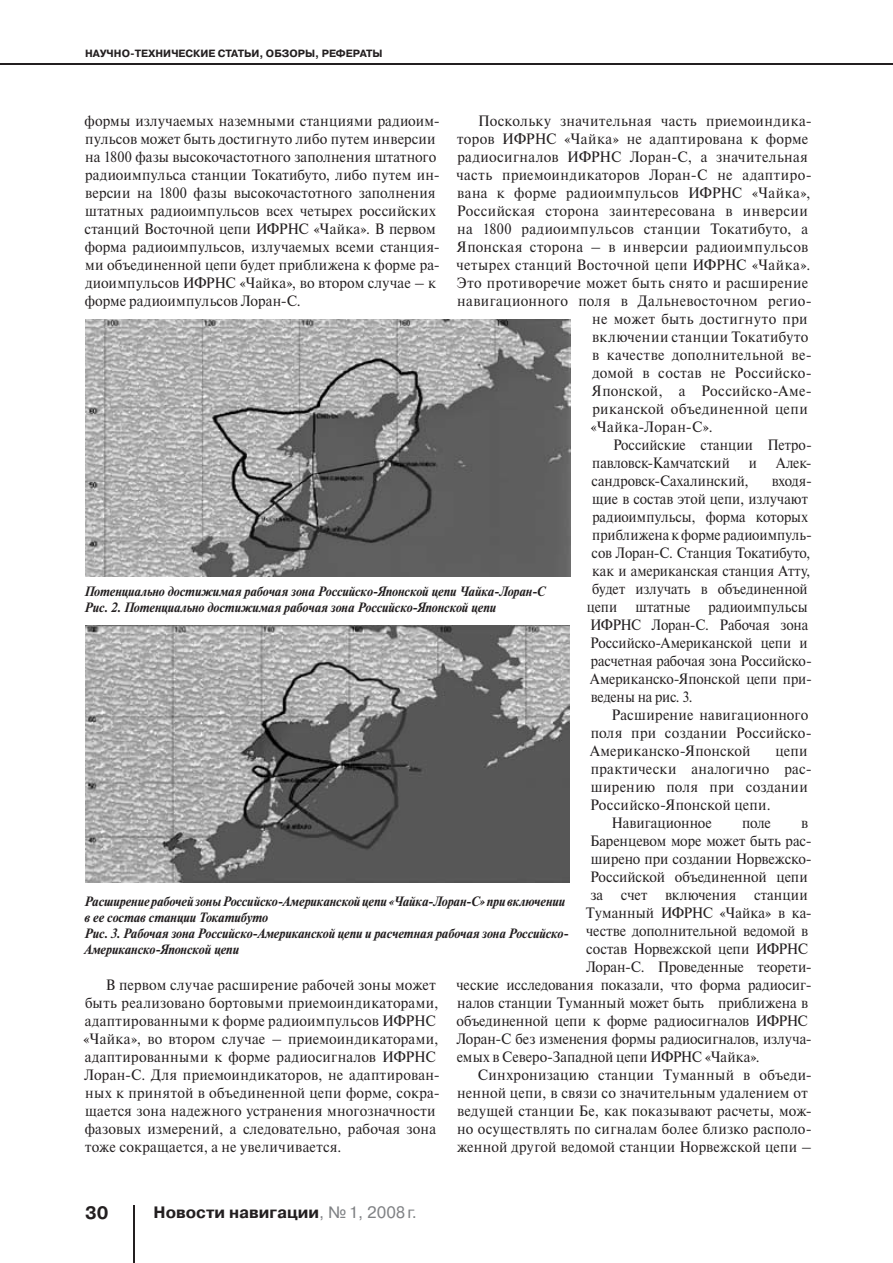
<style>
.page{position:relative;width:893px;height:1263px;background:#fff}
.page>*{position:absolute;margin:0;border:0;box-sizing:border-box;transform-origin:0 0}
.t1{font:700 18px "Pragmatica C";color:#231f20}
.t2{font:700 16.5px "Pragmatica C";color:#231f20}
.t3{font:15px/18px "Newton C";letter-spacing:.015em;color:#231f20;scale:.95 1}
.t4{font:15px "Newton C";letter-spacing:.015em;color:#231f20;scale:.92 1}
.t5{font:15px "Newton C";letter-spacing:-.005em;color:#231f20;scale:.94 1}
.t6{font:15px "Newton C";letter-spacing:.015em;color:#231f20;scale:.94 1}
.t7{font:15px "Newton C";letter-spacing:.035em;color:#231f20;scale:.95 1}
.t8{font:15px "Newton C";letter-spacing:-.015em;color:#231f20;scale:.92 1}
.t9{font:15px "Newton C";letter-spacing:-.01em;color:#231f20;scale:.94 1}
.t10{font:15px "Newton C";letter-spacing:-.015em;color:#231f20;scale:.94 1}
.t11{font:15px "Newton C";letter-spacing:-.005em;color:#231f20;scale:.92 1}
.t12{font:15px "Newton C";letter-spacing:-.01em;color:#231f20;scale:.92 1}
.t13{font:italic 700 13.5px/16.2px "Newton C";letter-spacing:-.01em;color:#231f20;scale:.95 1}
.t14{font:700 10.5px "Pragmatica C";color:#231f20}
.s1{font-weight:400;color:#808285}
</style>
<div class="page">
<hr style="left:0;top:64px;width:893px;height:1px;background:#231f20">
<hr style="left:133px;top:1205px;width:1px;height:58px;background:#231f20">
<img style="left:85px;top:320px;width:486px;height:256px">
<img style="left:85px;top:625px;width:484px;height:257px">
<p class="t14" style="left:85px;top:48px;width:299px">НАУЧНО-ТЕХНИЧЕСКИЕ СТАТЬИ, ОБЗОРЫ, РЕФЕРАТЫ</p>
<p class="t3" style="left:84px;top:112px;width:376px">формы излучаемых наземными станциями радиоим&shy;пульсов может быть достигнуто либо путем инверсии на 1800 фазы высокочастотного заполнения штатного радиоимпульса станции Токатибуто, либо путем ин&shy;версии на 1800 фазы высокочастотного заполнения штатных радиоимпульсов всех четырех российских станций Восточной цепи ИФРНС «Чайка». В первом форма радиоимпульсов, излучаемых всеми станция&shy;ми объединенной цепи будет приближена к форме ра&shy;диоимпульсов ИФРНС «Чайка», во втором случае – к форме радиоимпульсов Лоран- С.</p>
<p class="t3" style="left:478px;top:112px;width:353px">Поскольку значительная часть приемоиндика-</p>
<p class="t3" style="left:457px;top:130px;width:371px">торов ИФРНС «Чайка» не адаптирована к форме</p>
<p class="t3" style="left:457px;top:148px;width:370px">радиосигналов ИФРНС Лоран- С, а значительная</p>
<p class="t3" style="left:456px;top:166px;width:376px">часть приемоиндикаторов Лоран- С не адаптиро-</p>
<p class="t3" style="left:457px;top:184px;width:373px">вана к форме радиоимпульсов ИФРНС «Чайка»,</p>
<p class="t3" style="left:457px;top:202px;width:371px">Российская сторона заинтересована в инверсии</p>
<p class="t7" style="left:457px;top:221px;width:371px">на 1800 радиоимпульсов станции Токатибуто, а</p>
<p class="t3" style="left:457px;top:238px;width:371px">Японская сторона – в инверсии радиоимпульсов</p>
<p class="t3" style="left:456px;top:256px;width:374px">четырех станций Восточной цепи ИФРНС «Чайка».</p>
<p class="t3" style="left:457px;top:274px;width:372px">Это противоречие может быть снято и расширение</p>
<p class="t3" style="left:457px;top:292px;width:375px">навигационного поля в Дальневосточном регио-</p>
<p class="t7" style="left:592px;top:311px;width:228px">не может быть достигнуто при</p>
<p class="t7" style="left:592px;top:329px;width:229px">включении станции Токатибуто</p>
<p class="t3" style="left:592px;top:346px;width:233px">в качестве дополнительной ве-</p>
<p class="t3" style="left:592px;top:364px;width:230px">домой в состав не Российско-</p>
<p class="t3" style="left:592px;top:382px;width:233px">Японской, а Российско-Аме-</p>
<p class="t3" style="left:592px;top:400px;width:228px">риканской объединенной цепи</p>
<p class="t3" style="left:590px;top:418px;width:130px">«Чайка-Лоран- С».</p>
<p class="t4" style="left:613px;top:437px;width:218px">Российские станции Петро-</p>
<p class="t4" style="left:592px;top:455px;width:151px">павловск-Камчатский</p>
<p class="t4" style="left:749px;top:455px;width:10px">и</p>
<p class="t4" style="left:776px;top:455px;width:40px">Алек-</p>
<p class="t4" style="left:592px;top:473px;width:172px">сандровск- Сахалинский,</p>
<p class="t4" style="left:772px;top:473px;width:45px">входя-</p>
<p class="t4" style="left:592px;top:491px;width:236px">щие в состав этой цепи, излучают</p>
<p class="t4" style="left:592px;top:509px;width:236px">радиоимпульсы, форма которых</p>
<p class="t4" style="left:592px;top:527px;width:240px">приближена к форме радиоимпуль-</p>
<p class="t4" style="left:592px;top:545px;width:240px">сов Лоран- С. Станция Токатибуто,</p>
<p class="t4" style="left:592px;top:563px;width:239px">как и американская станция Атту,</p>
<p class="t4" style="left:592px;top:581px;width:236px">будет излучать в объединенной</p>
<p class="t4" style="left:587px;top:599px;width:241px">цепи штатные радиоимпульсы</p>
<p class="t12" style="left:590px;top:617px;width:238px">ИФРНС Лоран- С. Рабочая зона</p>
<p class="t8" style="left:590px;top:635px;width:238px">Российско-Американской цепи и</p>
<p class="t11" style="left:591px;top:653px;width:239px">расчетная рабочая зона Российско-</p>
<p class="t8" style="left:590px;top:671px;width:243px">Американско-Японской цепи при-</p>
<p class="t8" style="left:591px;top:689px;width:112px">ведены на рис. 3.</p>
<p class="t3" style="left:611px;top:706px;width:209px">Расширение навигационного</p>
<p class="t3" style="left:591px;top:724px;width:231px">поля при создании Российско-</p>
<p class="t3" style="left:590px;top:742px;width:170px">Американско-Японской</p>
<p class="t3" style="left:775px;top:742px;width:35px">цепи</p>
<p class="t3" style="left:591px;top:760px;width:234px">практически аналогично рас-</p>
<p class="t3" style="left:591px;top:778px;width:230px">ширению поля при создании</p>
<p class="t3" style="left:590px;top:796px;width:191px">Российско-Японской цепи.</p>
<p class="t6" style="left:611px;top:815px;width:108px">Навигационное</p>
<p class="t6" style="left:742px;top:815px;width:32px">поле</p>
<p class="t6" style="left:801px;top:815px;width:9px">в</p>
<p class="t9" style="left:590px;top:833px;width:237px">Баренцевом море может быть рас-</p>
<p class="t5" style="left:591px;top:851px;width:234px">ширено при создании Норвежско-</p>
<p class="t10" style="left:590px;top:869px;width:233px">Российской объединенной цепи</p>
<p class="t6" style="left:590px;top:887px;width:233px">за счет включения станции</p>
<p class="t6" style="left:586px;top:905px;width:242px">Туманный ИФРНС «Чайка» в ка-</p>
<p class="t5" style="left:586px;top:923px;width:238px">честве дополнительной ведомой в</p>
<p class="t10" style="left:586px;top:941px;width:237px">состав Норвежской цепи ИФРНС</p>
<p class="t5" style="left:586px;top:959px;width:241px">Лоран- С. Проведенные теорети-</p>
<p class="t6" style="left:456px;top:977px;width:380px">ческие исследования показали, что форма радиосиг-</p>
<p class="t6" style="left:457px;top:995px;width:375px">налов станции Туманный может быть приближена в</p>
<p class="t9" style="left:457px;top:1013px;width:375px">объединенной цепи к форме радиосигналов ИФРНС</p>
<p class="t5" style="left:457px;top:1031px;width:379px">Лоран- С без изменения формы радиосигналов, излуча-</p>
<p class="t5" style="left:457px;top:1049px;width:324px">емых в Северо- Западной цепи ИФРНС «Чайка».</p>
<p class="t3" style="left:478px;top:1066px;width:353px">Синхронизацию станции Туманный в объеди-</p>
<p class="t3" style="left:457px;top:1084px;width:370px">ненной цепи, в связи со значительным удалением от</p>
<p class="t3" style="left:457px;top:1102px;width:375px">ведущей станции Бе, как показывают расчеты, мож-</p>
<p class="t3" style="left:457px;top:1120px;width:375px">но осуществлять по сигналам более близко располо-</p>
<p class="t3" style="left:457px;top:1138px;width:375px">женной другой ведомой станции Норвежской цепи –</p>
<p class="t13" style="left:84px;top:583px;width:487px">Потенциально достижимая рабочая зона Российско-Японской цепи Чайка-Лоран-С<br>Рис. 2. Потенциально достижимая рабочая зона Российско-Японской цепи</p>
<p class="t13" style="left:84px;top:893px;width:512px">Расширение рабочей зоны Российско-Американской цепи «Чайка-Лоран-С» при включении в ее состав станции Токатибуто<br>Рис. 3. Рабочая зона Российско-Американской цепи и расчетная рабочая зона Российско-Американско-Японской цепи</p>
<p class="t3" style="left:83px;top:976px;width:377px;text-indent:23px">В первом случае расширение рабочей зоны может быть реализовано бортовыми приемоиндикаторами, адаптированными к форме радиоимпульсов ИФРНС «Чайка», во втором случае – приемоиндикаторами, адаптированными к форме радиосигналов ИФРНС Лоран- С. Для приемоиндикаторов, не адаптирован&shy;ных к принятой в объединенной цепи форме, сокра&shy;щается зона надежного устранения многозначности фазовых измерений, а следовательно, рабочая зона тоже сокращается, а не увеличивается.</p>
<p class="t1" style="left:85px;top:1203px;width:25px">30</p>
<p class="t2" style="left:154px;top:1203px;width:265px">Новости навигации<span class="s1">, №1, 2008г.</span></p>
</div>
